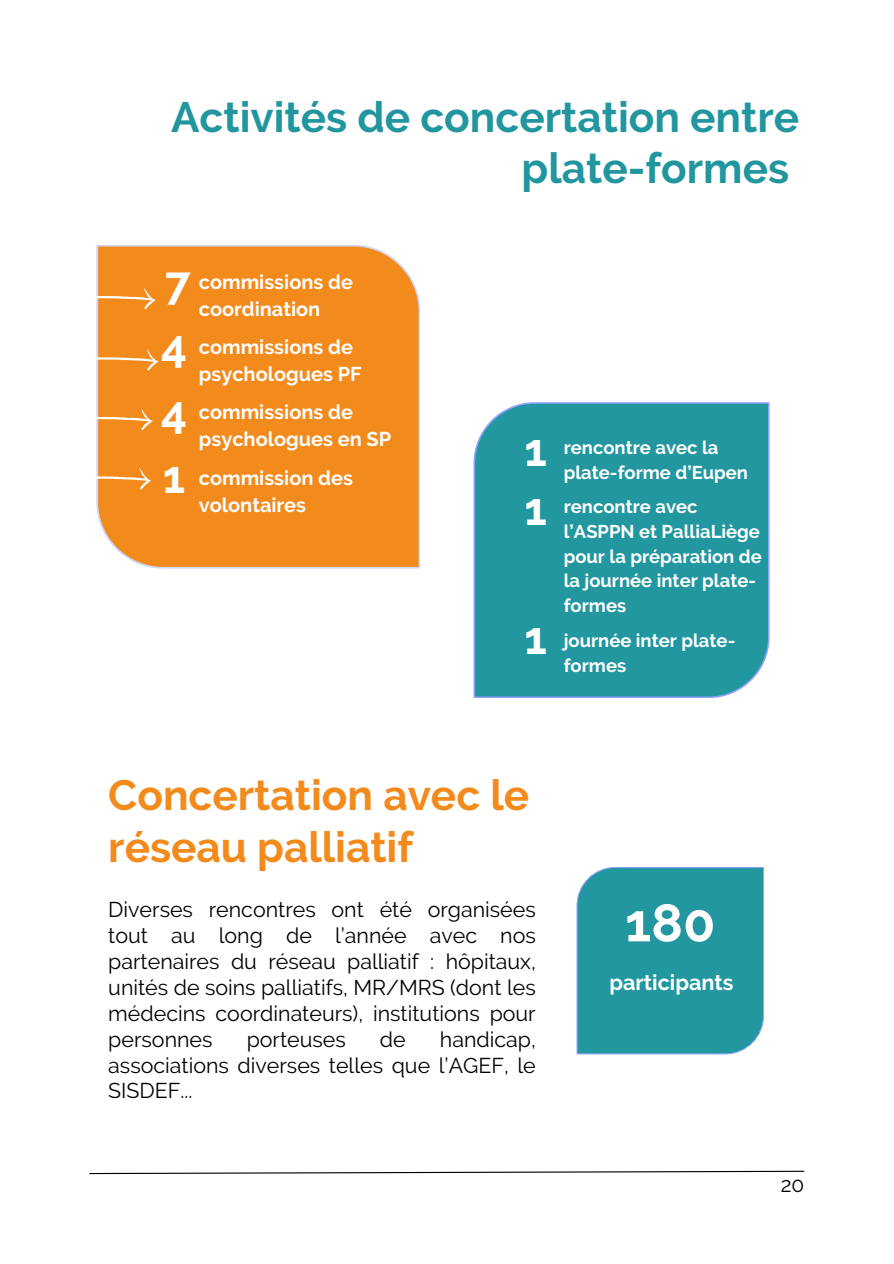
<style>
.page{position:relative;width:894px;height:1264px;background:#fff}
.page>*{position:absolute;margin:0;border:0;box-sizing:border-box;transform-origin:0 0}
.t1{font:700 52.8px "Raleway";color:#fff}
.t2{font:700 45.45px "Raleway";color:#fff}
.t3{font:700 42.3px/51.8px "Raleway";color:#22969f;text-align:right}
.t4{font:700 42.3px/51.8px "Raleway";color:#f28a1c}
.t5{font:700 21.6px "Raleway";color:#fff}
.t6{font:21.3px/25.8px "Raleway";color:#000;text-align:justify}
.t7{font:20.85px "Raleway";color:#000}
.t8{font:700 19.95px/27px "Raleway";color:#fff}
.t9{font:700 18.45px/24.8px "Raleway";color:#fff}
</style>
<div class="page">
<div style="left:576px;top:867px;width:187px;height:187px;background:#22979f"></div>
<div style="left:96px;top:245px;width:324px;height:323px;background:#f28a1c"></div>
<svg style="left:96px;top:468px;width:56px;height:21px"></svg>
<svg style="left:96px;top:408px;width:57px;height:22px"></svg>
<svg style="left:96px;top:288px;width:60px;height:21px"></svg>
<svg style="left:96px;top:349px;width:63px;height:21px"></svg>
<div style="left:473px;top:402px;width:296px;height:296px;background:#22979f"></div>
<svg style="left:89px;top:1170px;width:716px;height:4px"></svg>
<h3 class="t3" style="left:171px;top:91px;width:629px">Activités de concertation entre plate-formes</h3>
<h1 class="t2" style="left:165px;top:256px;width:27px">7</h1>
<p class="t8" style="left:199px;top:268px;width:156px">commissions de coordination</p>
<h2 class="t2" style="left:161px;top:320px;width:27px">4</h2>
<p class="t8" style="left:199px;top:334px;width:164px">commissions de psychologues PF</p>
<h2 class="t2" style="left:161px;top:385px;width:27px">4</h2>
<p class="t8" style="left:199px;top:399px;width:194px">commissions de psychologues en SP</p>
<h2 class="t2" style="left:163px;top:450px;width:24px">1</h2>
<p class="t8" style="left:199px;top:464px;width:156px">commission des volontaires</p>
<h2 class="t2" style="left:524px;top:423px;width:24px">1</h2>
<p class="t9" style="left:563px;top:435px;width:186px">rencontre avec la plate-forme d’Eupen</p>
<p class="t2" style="left:524px;top:482px;width:24px">1</p>
<p class="t9" style="left:563px;top:494px;width:199px">rencontre avec l’ASPPN et PalliaLiège pour la préparation de la journée inter plate&shy;formes</p>
<h2 class="t2" style="left:524px;top:611px;width:24px">1</h2>
<p class="t9" style="left:563px;top:628px;width:173px">journée inter plate&shy;formes</p>
<h3 class="t4" style="left:108px;top:769px;width:422px">Concertation avec le réseau palliatif</h3>
<p class="t6" style="left:108px;top:896px;width:429px">Diverses rencontres ont été organisées tout au long de l’année avec nos partenaires du réseau palliatif : hôpitaux, unités de soins palliatifs, MR/MRS (dont les médecins coordinateurs), institutions pour personnes</p>
<p class="t6" style="left:108px;top:1026px;width:429px;text-indent:331px">handicap, associations diverses telles que l’AGEF, le SISDEF...</p>
<p class="t6" style="left:246px;top:1026px;width:101px">porteuses</p>
<p class="t6" style="left:380px;top:1026px;width:27px">de</p>
<h1 class="t1" style="left:625px;top:891px;width:92px">180</h1>
<p class="t5" style="left:609px;top:969px;width:125px">participants</p>
<p class="t7" style="left:780px;top:1172px;width:25px">20</p>
</div>
